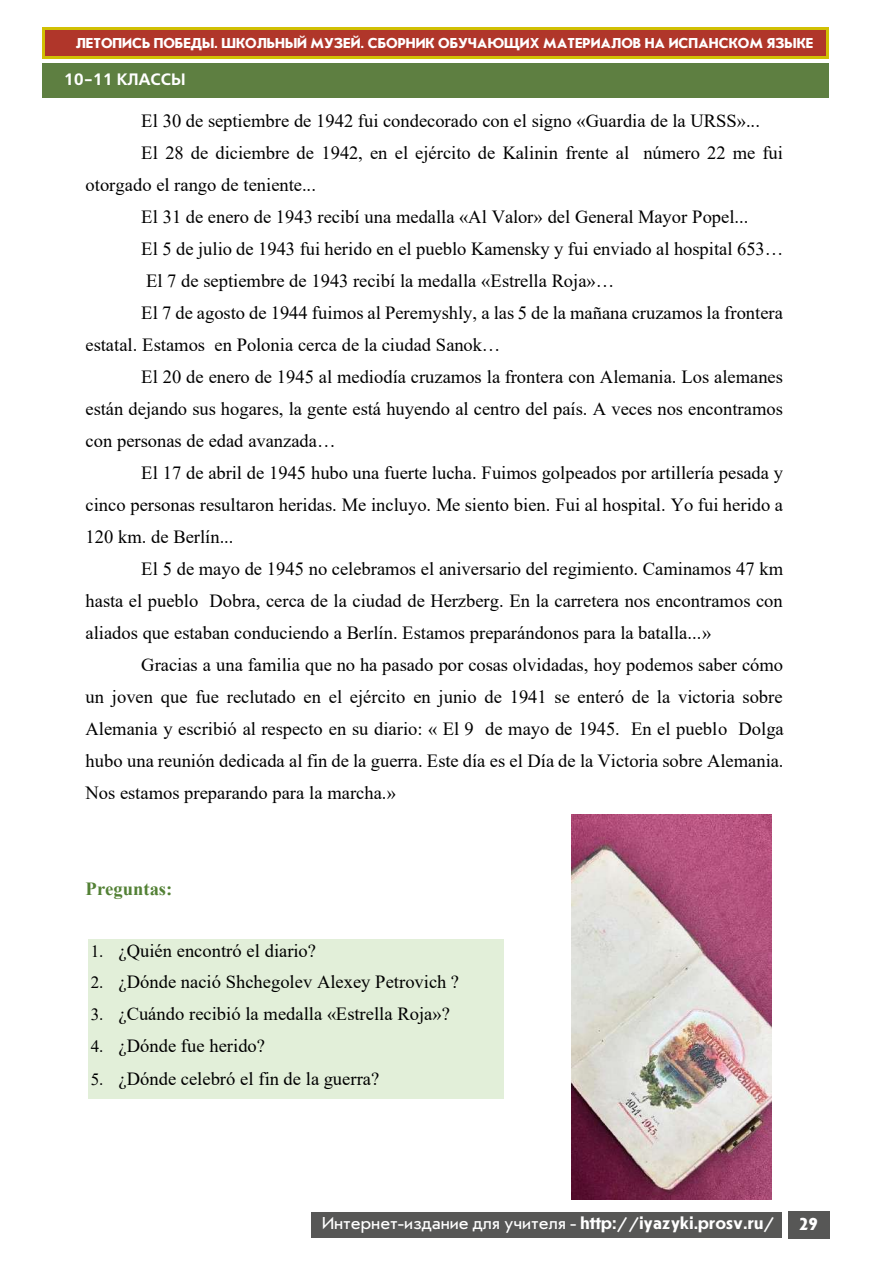
<style>
.page{position:relative;width:893px;height:1263px;background:#fff}
.page>*{position:absolute;margin:0;border:0;box-sizing:border-box;transform-origin:0 0}
.t1{font:18.6px "Times New Roman";color:#000}
.t2{font:700 18.6px "Times New Roman";color:#538135}
.t3{font:18px "Journal Sans C";color:#fff}
.t4{font:700 18px "Journal Sans C";color:#fff}
.t5{font:700 16.5px "Free Set C";color:#fff}
.t6{font:700 15px "Journal Sans C";color:#fff}
.s1{font-size:17.1px}
.s2{font-weight:700}
</style>
<div class="page">
<div style="left:43px;top:64px;width:786px;height:34px;background:#5e7f41"></div>
<div style="left:788px;top:1211px;width:41px;height:27px;background:#575756"></div>
<div style="left:311px;top:1212px;width:470px;height:25px;background:#575756"></div>
<svg style="left:43px;top:27px;width:786px;height:31px;background:#cba90a"></svg>
<div style="left:46px;top:30px;width:780px;height:25px;background:#b0362a"></div>
<div style="left:89px;top:939px;width:415px;height:32px;background:#e2efd9"></div>
<div style="left:89px;top:971px;width:415px;height:32px;background:#e2efd9"></div>
<div style="left:89px;top:1003px;width:415px;height:32px;background:#e2efd9"></div>
<div style="left:89px;top:1035px;width:415px;height:32px;background:#e2efd9"></div>
<div style="left:89px;top:1067px;width:415px;height:32px;background:#e2efd9"></div>
<img style="left:571px;top:814px;width:200px;height:385px">
<p class="t6" style="left:76px;top:36px;width:739px">ЛЕТОПИСЬ ПОБЕДЫ. ШКОЛЬНЫЙ МУЗЕЙ. СБОРНИК ОБУЧАЮЩИХ МАТЕРИАЛОВ НА ИСПАНСКОМ ЯЗЫКЕ</p>
<p class="t5" style="left:64px;top:69px;width:123px">10-11 КЛАССЫ</p>
<p class="t1" style="left:141px;top:107px;width:620px">El 30 de septiembre de 1942 fui condecorado con el signo «Guardia de la URSS»...</p>
<p class="t1" style="left:141px;top:139px;width:643px">El 28 de diciembre de 1942, en el ejército de Kalinin frente al número 22 me fui</p>
<p class="t1" style="left:86px;top:171px;width:232px">otorgado el rango de teniente...</p>
<p class="t1" style="left:141px;top:203px;width:609px">El 31 de enero de 1943 recibí una medalla «Al Valor» del General Mayor Popel...</p>
<p class="t1" style="left:141px;top:235px;width:644px">El 5 de julio de 1943 fui herido en el pueblo Kamensky y fui enviado al hospital 653…</p>
<p class="t1" style="left:146px;top:268px;width:470px">El 7 de septiembre de 1943 recibí la medalla «Estrella Roja»…</p>
<p class="t1" style="left:141px;top:299px;width:643px">El 7 de agosto de 1944 fuimos al Peremyshly, a las 5 de la mañana cruzamos la frontera</p>
<p class="t1" style="left:86px;top:331px;width:416px">estatal. Estamos en Polonia cerca de la ciudad Sanok…</p>
<p class="t1" style="left:141px;top:363px;width:643px">El 20 de enero de 1945 al mediodía cruzamos la frontera con Alemania. Los alemanes</p>
<p class="t1" style="left:86px;top:396px;width:699px">están dejando sus hogares, la gente está huyendo al centro del país. A veces nos encontramos</p>
<p class="t1" style="left:86px;top:427px;width:251px">con personas de edad avanzada…</p>
<p class="t1" style="left:141px;top:459px;width:643px">El 17 de abril de 1945 hubo una fuerte lucha. Fuimos golpeados por artillería pesada y</p>
<p class="t1" style="left:86px;top:491px;width:699px">cinco personas resultaron heridas. Me incluyo. Me siento bien. Fui al hospital. Yo fui herido a</p>
<p class="t1" style="left:86px;top:524px;width:149px">120 km. de Berlín...</p>
<p class="t1" style="left:141px;top:556px;width:643px">El 5 de mayo de 1945 no celebramos el aniversario del regimiento. Caminamos 47 km</p>
<p class="t1" style="left:86px;top:587px;width:699px">hasta el pueblo Dobra, cerca de la ciudad de Herzberg. En la carretera nos encontramos con</p>
<p class="t1" style="left:86px;top:619px;width:627px">aliados que estaban conduciendo a Berlín. Estamos preparándonos para la batalla...»</p>
<p class="t1" style="left:141px;top:652px;width:643px">Gracias a una familia que no ha pasado por cosas olvidadas, hoy podemos saber cómo</p>
<p class="t1" style="left:86px;top:684px;width:699px">un joven que fue reclutado en el ejército en junio de 1941 se enteró de la victoria sobre</p>
<p class="t1" style="left:86px;top:715px;width:700px">Alemania y escribió al respecto en su diario: « El 9 de mayo de 1945. En el pueblo Dolga</p>
<p class="t1" style="left:86px;top:747px;width:699px">hubo una reunión dedicada al fin de la guerra. Este día es el Día de la Victoria sobre Alemania.</p>
<p class="t1" style="left:86px;top:780px;width:312px">Nos estamos preparando para la marcha.»</p>
<p class="t2" style="left:86px;top:875px;width:88px">Preguntas:</p>
<p class="t1" style="left:91px;top:937px;width:227px"><span class="s1">1.</span> ¿Quién encontró el diario?</p>
<p class="t1" style="left:91px;top:969px;width:370px"><span class="s1">2.</span> ¿Dónde nació Shchegolev Alexey Petrovich ?</p>
<p class="t1" style="left:91px;top:1001px;width:361px"><span class="s1">3.</span> ¿Cuándo recibió la medalla «Estrella Roja»?</p>
<p class="t1" style="left:91px;top:1033px;width:176px"><span class="s1">4.</span> ¿Dónde fue herido?</p>
<p class="t1" style="left:91px;top:1065px;width:290px"><span class="s1">5.</span> ¿Dónde celebró el fin de la guerra?</p>
<p class="t3" style="left:322px;top:1214px;width:454px">Интернет-издание для учителя - <span class="s2">http://iyazyki.prosv.ru/</span></p>
<p class="t4" style="left:799px;top:1215px;width:20px">29</p>
</div>
